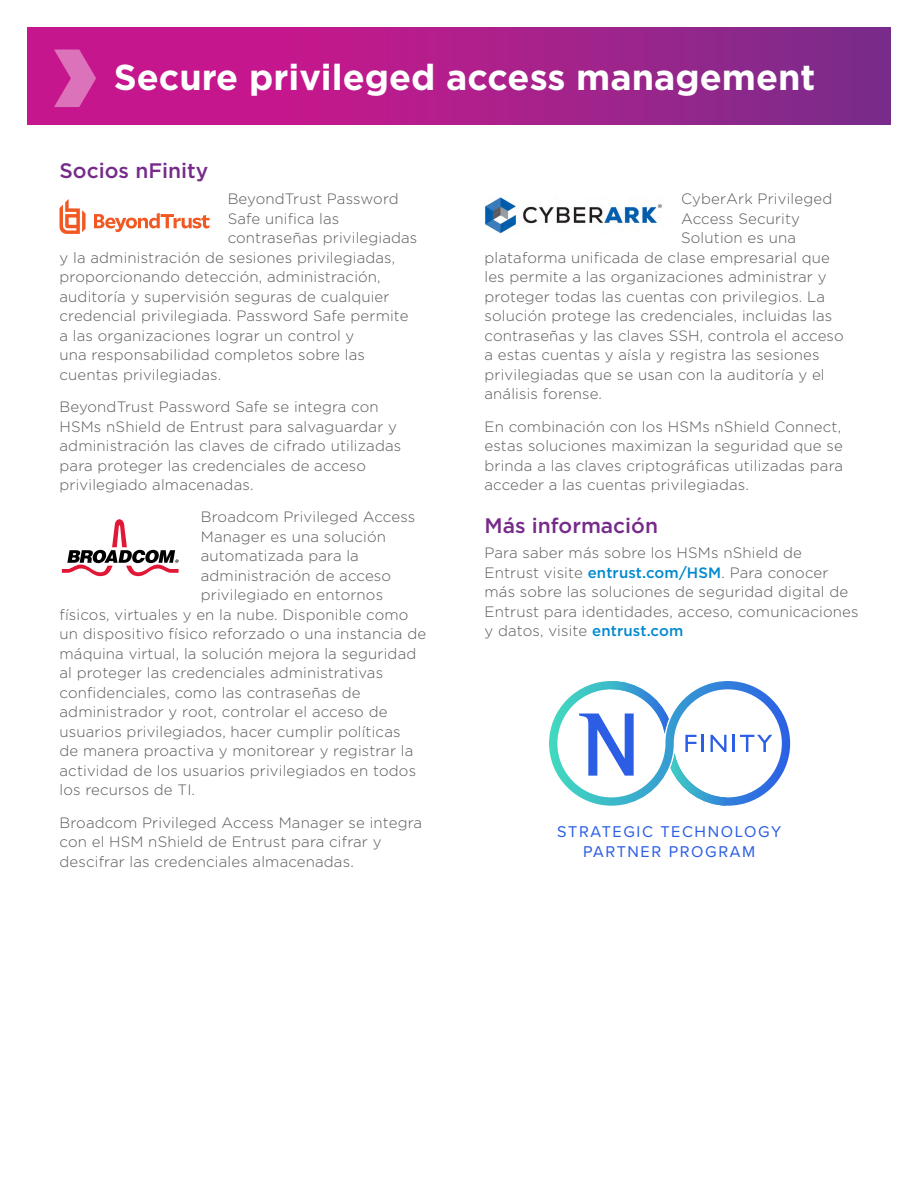
<style>
.page{position:relative;width:918px;height:1188px;background:#fff}
.page>*{position:absolute;margin:0;border:0;box-sizing:border-box;transform-origin:0 0}
._1_Back_Page_Title{font:700 36px "Gotham";color:#fff}
._3_Header{font:500 21px "Gotham";color:#762b8a}
.t1{font:16.2px/20.5px "Proxima Nova";letter-spacing:.1em;color:#2b5ee5;text-align:center}
._4_Body_Text{font:300 15px/19.5px "Gotham";letter-spacing:.01em;color:#58595b}
.s1{font-weight:500;color:#0089ce}
</style>
<div class="page">
<svg style="left:27px;top:27px;width:864px;height:98px;background:#aa1f8b"></svg>
<svg style="left:54px;top:50px;width:42px;height:57px;background:#d34da8"></svg>
<svg style="left:94px;top:213px;width:116px;height:19px"></svg>
<svg style="left:60px;top:199px;width:26px;height:35px"></svg>
<img style="left:485px;top:197px;width:177px;height:36px">
<svg style="left:62px;top:519px;width:117px;height:57px"></svg>
<svg style="left:549px;top:681px;width:241px;height:125px"></svg>
<p class="_1_Back_Page_Title" style="left:114px;top:54px;width:703px">Secure privileged access management</p>
<p class="_3_Header" style="left:60px;top:157px;width:150px">Socios nFinity</p>
<p class="_4_Body_Text" style="left:228px;top:189px;width:173px">BeyondTrust Password</p>
<p class="_4_Body_Text" style="left:228px;top:208px;width:113px">Safe unifica las</p>
<p class="_4_Body_Text" style="left:228px;top:228px;width:191px">contraseñas privilegiadas</p>
<p class="_4_Body_Text" style="left:60px;top:247px;width:337px">y la administración de sesiones privilegiadas,</p>
<p class="_4_Body_Text" style="left:60px;top:267px;width:323px">proporcionando detección, administración,</p>
<p class="_4_Body_Text" style="left:60px;top:286px;width:332px">auditoría y supervisión seguras de cualquier</p>
<p class="_4_Body_Text" style="left:60px;top:306px;width:351px">credencial privilegiada. Password Safe permite</p>
<p class="_4_Body_Text" style="left:60px;top:325px;width:296px">a las organizaciones lograr un control y</p>
<p class="_4_Body_Text" style="left:60px;top:345px;width:307px">una responsabilidad completos sobre las</p>
<p class="_4_Body_Text" style="left:60px;top:364px;width:163px">cuentas privilegiadas.</p>
<p class="_4_Body_Text" style="left:60px;top:397px;width:343px">BeyondTrust Password Safe se integra con HSMs nShield de Entrust para salvaguardar y administración las claves de cifrado utilizadas para proteger las credenciales de acceso privilegiado almacenadas.</p>
<p class="_4_Body_Text" style="left:201px;top:507px;width:216px">Broadcom Privileged Access</p>
<p class="_4_Body_Text" style="left:201px;top:526px;width:187px">Manager es una solución</p>
<p class="_4_Body_Text" style="left:201px;top:546px;width:160px">automatizada para la</p>
<p class="_4_Body_Text" style="left:201px;top:565px;width:192px">administración de acceso</p>
<p class="_4_Body_Text" style="left:201px;top:585px;width:184px">privilegiado en entornos</p>
<p class="_4_Body_Text" style="left:60px;top:604px;width:350px">físicos, virtuales y en la nube. Disponible como</p>
<p class="_4_Body_Text" style="left:60px;top:624px;width:368px">un dispositivo físico reforzado o una instancia de</p>
<p class="_4_Body_Text" style="left:60px;top:643px;width:358px">máquina virtual, la solución mejora la seguridad</p>
<p class="_4_Body_Text" style="left:60px;top:663px;width:325px">al proteger las credenciales administrativas</p>
<p class="_4_Body_Text" style="left:60px;top:682px;width:303px">confidenciales, como las contraseñas de</p>
<p class="_4_Body_Text" style="left:60px;top:702px;width:329px">administrador y root, controlar el acceso de</p>
<p class="_4_Body_Text" style="left:60px;top:721px;width:343px">usuarios privilegiados, hacer cumplir políticas</p>
<p class="_4_Body_Text" style="left:60px;top:741px;width:355px">de manera proactiva y monitorear y registrar la</p>
<p class="_4_Body_Text" style="left:60px;top:760px;width:358px">actividad de los usuarios privilegiados en todos</p>
<p class="_4_Body_Text" style="left:60px;top:780px;width:137px">los recursos de TI.</p>
<p class="_4_Body_Text" style="left:60px;top:812px;width:364px">Broadcom Privileged Access Manager se integra con el HSM nShield de Entrust para cifrar y descifrar las credenciales almacenadas.</p>
<p class="_4_Body_Text" style="left:681px;top:189px;width:153px">CyberArk Privileged</p>
<p class="_4_Body_Text" style="left:681px;top:208px;width:120px">Access Security</p>
<p class="_4_Body_Text" style="left:681px;top:228px;width:116px">Solution es una</p>
<p class="_4_Body_Text" style="left:485px;top:247px;width:347px">plataforma unificada de clase empresarial que</p>
<p class="_4_Body_Text" style="left:485px;top:267px;width:344px">les permite a las organizaciones administrar y</p>
<p class="_4_Body_Text" style="left:485px;top:286px;width:342px">proteger todas las cuentas con privilegios. La</p>
<p class="_4_Body_Text" style="left:485px;top:306px;width:349px">solución protege las credenciales, incluidas las</p>
<p class="_4_Body_Text" style="left:485px;top:325px;width:361px">contraseñas y las claves SSH, controla el acceso</p>
<p class="_4_Body_Text" style="left:485px;top:345px;width:336px">a estas cuentas y aísla y registra las sesiones</p>
<p class="_4_Body_Text" style="left:485px;top:364px;width:342px">privilegiadas que se usan con la auditoría y el</p>
<p class="_4_Body_Text" style="left:485px;top:384px;width:119px">análisis forense.</p>
<p class="_4_Body_Text" style="left:485px;top:416px;width:360px">En combinación con los HSMs nShield Connect, estas soluciones maximizan la seguridad que se brinda a las claves criptográficas utilizadas para acceder a las cuentas privilegiadas.</p>
<p class="_3_Header" style="left:485px;top:511px;width:175px">Más información</p>
<p class="_4_Body_Text" style="left:485px;top:543px;width:375px">Para saber más sobre los HSMs nShield de Entrust visite <span class="s1">entrust.com/HSM</span>. Para conocer más sobre las soluciones de seguridad digital de Entrust para identidades, acceso, comunicaciones y datos, visite <span class="s1">entrust.com</span></p>
<p class="t1" style="left:557px;top:820px;width:225px">STRATEGIC TECHNOLOGY<br>PARTNER PROGRAM</p>
</div>
